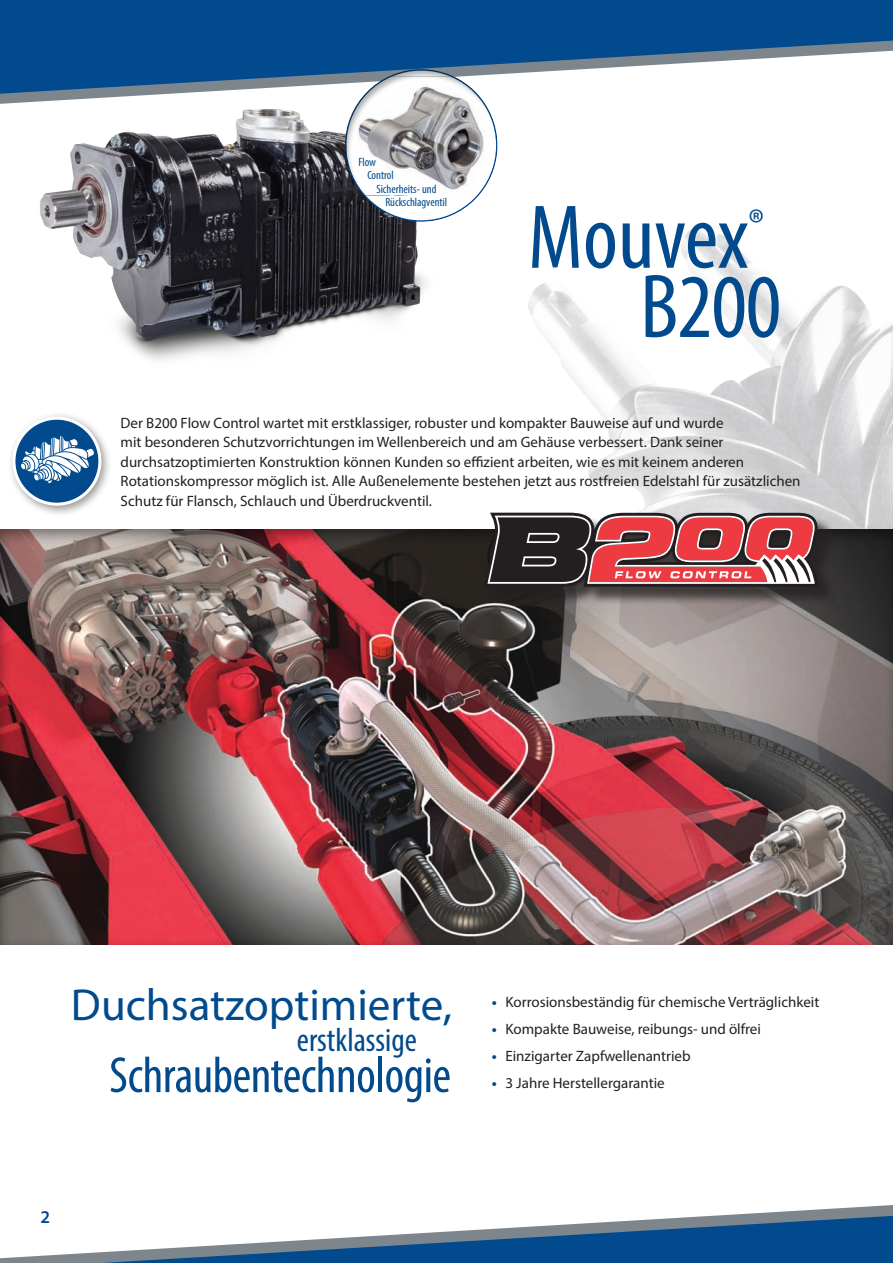
<style>
.page{position:relative;width:893px;height:1263px;background:#fff}
.page>*{position:absolute;margin:0;border:0;box-sizing:border-box;transform-origin:0 0}
.t1{font:condensed 91.5px/69.2px "Myriad Pro";letter-spacing:-.01em;color:#004a8d;text-align:right}
.t2{font:condensed 51.15px "Myriad Pro";letter-spacing:-.01em;color:#004a8d}
.t3{font:45px "Myriad Pro";color:#004a8d}
.t4{font:condensed 33.45px "Myriad Pro";color:#004a8d}
.t5{font:600 18px "Myriad Pro";color:#004a8d}
.t6{font:15px/19.5px "Myriad Pro";color:#231f20}
.t7{font:condensed 12px "Myriad Pro";color:#004a8d}
.s1{font-weight:700;color:#004a8d}
</style>
<div class="page">
<img style="left:490px;top:227px;width:403px;height:302px">
<svg style="left:0;top:0;width:893px;height:75px;background:#215f97"></svg>
<svg style="left:0;top:1205px;width:893px;height:58px"></svg>
<img style="left:0;top:45px;width:492px;height:341px">
<div style="left:0;top:529px;width:893px;height:416px;background:#231f20;opacity:.5"></div>
<div style="left:487px;top:515px;width:349px;height:91px;background:#231f20;opacity:.75"></div>
<svg style="left:484px;top:513px;width:334px;height:74px;background:#935356"></svg>
<div style="left:7px;top:411px;width:106px;height:106px;background:#231f20;opacity:.45"></div>
<svg style="left:12px;top:417px;width:89px;height:89px"></svg>
<svg style="left:15px;top:420px;width:83px;height:83px"></svg>
<div style="left:344px;top:68px;width:156px;height:156px;background:#231f20;opacity:.35"></div>
<p class="t7" style="left:358px;top:155px;width:19px">Flow</p>
<p class="t7" style="left:367px;top:168px;width:28px">Control</p>
<p class="t7" style="left:376px;top:182px;width:62px">Sicherheits- und</p>
<p class="t7" style="left:385px;top:195px;width:63px">Rückschlagventil</p>
<h1 class="t1" style="left:528px;top:202px;width:255px">Mouvex<sup>®<br></sup>B200</h1>
<p class="t6" style="left:121px;top:413px;width:681px">Der B200 Flow Control wartet mit erstklassiger, robuster und kompakter Bauweise auf und wurde<br>mit besonderen Schutzvorrichtungen im Wellenbereich und am Gehäuse verbessert. Dank seiner durchsatzoptimierten Konstruktion können Kunden so effizient arbeiten, wie es mit keinem anderen Rotationskompressor möglich ist. Alle Außenelemente bestehen jetzt aus rostfreien Edelstahl für zusätzlichen Schutz für Flansch, Schlauch und Überdruckventil.</p>
<h3 class="t3" style="left:71px;top:978px;width:383px">Duchsatzoptimierte,</h3>
<h2 class="t2" style="left:109px;top:1044px;width:343px">Schraubentechnologie</h2>
<h3 class="t4" style="left:297px;top:1019px;width:122px">erstklassige</h3>
<p class="t6" style="left:492px;top:992px;width:329px"><span class="s1">•</span> Korrosionsbeständig für chemische Verträglichkeit</p>
<p class="t6" style="left:492px;top:1019px;width:271px"><span class="s1">•</span> Kompakte Bauweise, reibungs- und ölfrei</p>
<p class="t6" style="left:492px;top:1046px;width:200px"><span class="s1">•</span> Einzigarter Zapfwellenantrieb</p>
<p class="t6" style="left:492px;top:1073px;width:174px"><span class="s1">•</span> 3 Jahre Herstellergarantie</p>
<p class="t5" style="left:40px;top:1206px;width:11px">2</p>
</div>
